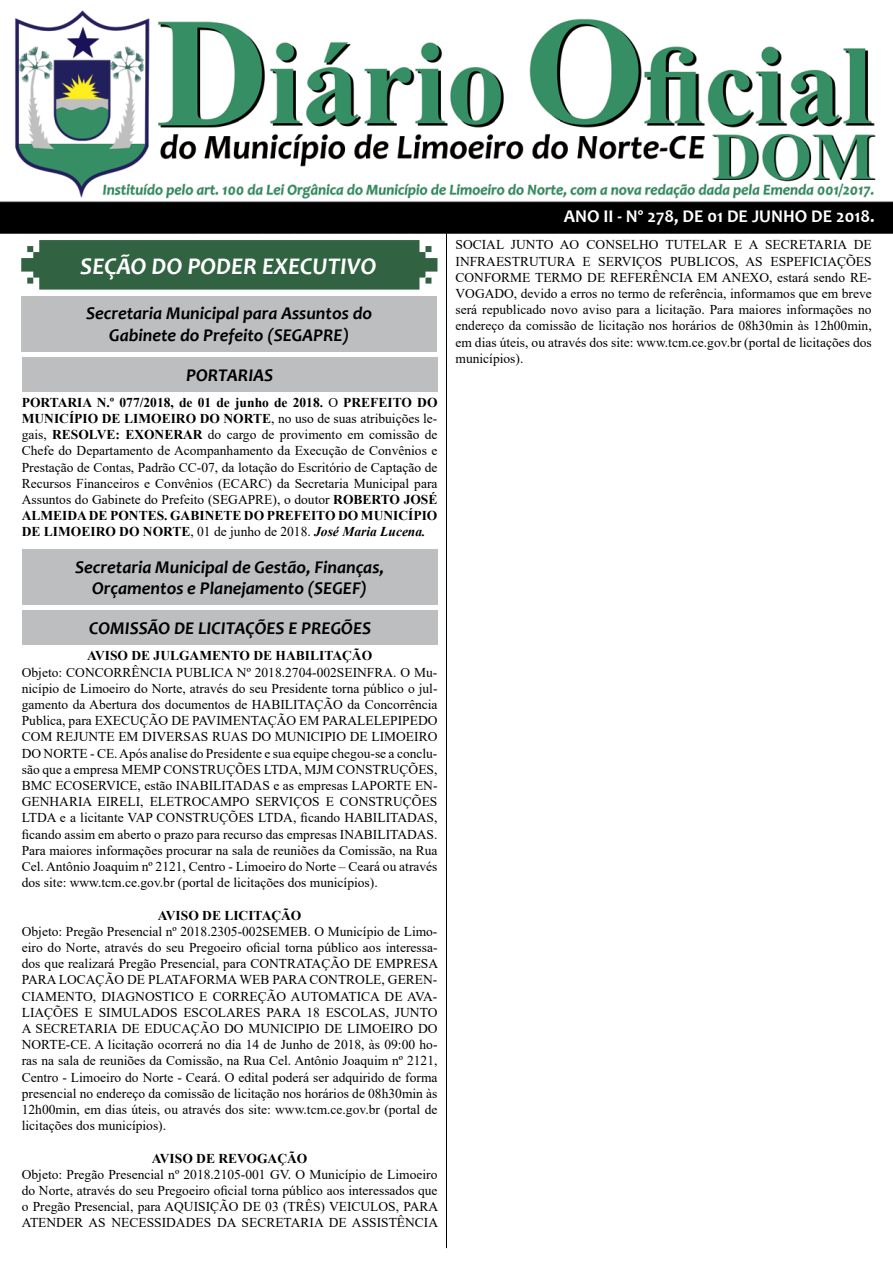
<style>
.page{position:relative;width:893px;height:1263px;background:#fff}
.page>*{position:absolute;margin:0;border:0;box-sizing:border-box;transform-origin:0 0}
.t1{font:italic 700 24px "Candara";color:#fff}
.t2{font:italic 700 18px/21.6px "Candara";color:#000;text-align:center}
.t3{font:700 18px "Candara";color:#fff}
.t4{font:13.5px/16.2px "Times New Roman";color:#000;text-align:justify}
.t5{font:700 13.5px "Times New Roman";color:#000}
.s1{font-weight:700}
.s2{font-weight:700;font-style:italic}
</style>
<div class="page">
<img style="left:0;top:10px;width:893px;height:224px">
<svg style="left:21px;top:240px;width:416px;height:50px;background:#3c6a4b"></svg>
<hr style="left:446px;top:233px;width:1px;height:1015px;background:#000">
<div style="left:21px;top:296px;width:416px;height:55px;background:#bcbec0"></div>
<div style="left:22px;top:357px;width:415px;height:35px;background:#bcbec0"></div>
<div style="left:22px;top:549px;width:415px;height:56px;background:#bcbec0"></div>
<div style="left:22px;top:611px;width:416px;height:34px;background:#bcbec0"></div>
<h1 class="t1" style="left:80px;top:251px;width:298px">SEÇÃO DO PODER EXECUTIVO</h1>
<h2 class="t2" style="left:86px;top:302px;width:288px">Secretaria Municipal para Assuntos do<br>Gabinete do Prefeito (SEGAPRE)</h2>
<h2 class="t2" style="left:186px;top:364px;width:89px">PORTARIAS</h2>
<p class="t4" style="left:22px;top:394px;width:417px"><span class="s1">PORTARIA N.º 077/2018, de 01 de junho de 2018.</span> O <span class="s1">PREFEITO DO MUNICÍPIO DE LIMOEIRO DO NORTE</span>, no uso de suas atribuições le&shy;gais, <span class="s1">RESOLVE: EXONERAR</span> do cargo de provimento em comissão de Chefe do Departamento de Acompanhamento da Execução de Convênios e Prestação de Contas, Padrão CC-07, da lotação do Escritório de Captação de Recursos Financeiros e Convênios (ECARC) da Secretaria Municipal para Assuntos do Gabinete do Prefeito (SEGAPRE), o doutor <span class="s1">ROBERTO JOSÉ ALMEIDA DE PONTES. GABINETE DO PREFEITO DO MUNICÍPIO DE LIMOEIRO DO NORTE</span>, 01 de junho de 2018. <span class="s2">José Maria Lucena.</span></p>
<h2 class="t2" style="left:75px;top:556px;width:310px">Secretaria Municipal de Gestão, Finanças,<br>Orçamentos e Planejamento (SEGEF)</h2>
<h2 class="t2" style="left:89px;top:617px;width:283px">COMISSÃO DE LICITAÇÕES E PREGÕES</h2>
<p class="t5" style="left:87px;top:646px;width:287px">AVISO DE JULGAMENTO DE HABILITAÇÃO</p>
<p class="t4" style="left:22px;top:663px;width:417px">Objeto: CONCORRÊNCIA PUBLICA Nº 2018.2704-002SEINFRA. O Mu&shy;nicípio de Limoeiro do Norte, através do seu Presidente torna público o jul&shy;gamento da Abertura dos documentos de HABILITAÇÃO da Concorrência Publica, para EXECUÇÃO DE PAVIMENTAÇÃO EM PARALELEPIPEDO COM REJUNTE EM DIVERSAS RUAS DO MUNICIPIO DE LIMOEIRO DO NORTE - CE. Após analise do Presidente e sua equipe chegou-se a conclu&shy;são que a empresa MEMP CONSTRUÇÕES LTDA, MJM CONSTRUÇÕES, BMC ECOSERVICE, estão INABILITADAS e as empresas LAPORTE EN-GENHARIA EIRELI, ELETROCAMPO SERVIÇOS E CONSTRUÇÕES LTDA e a licitante VAP CONSTRUÇÕES LTDA, ficando HABILITADAS, ficando assim em aberto o prazo para recurso das empresas INABILITADAS.<br>Para maiores informações procurar na sala de reuniões da Comissão, na Rua Cel. Antônio Joaquim nº 2121, Centro - Limoeiro do Norte – Ceará ou através dos site: www.tcm.ce.gov.br (portal de licitações dos municípios).</p>
<p class="t5" style="left:158px;top:905px;width:145px">AVISO DE LICITAÇÃO</p>
<p class="t4" style="left:22px;top:923px;width:418px">Objeto: Pregão Presencial nº 2018.2305-002SEMEB. O Município de Limo&shy;eiro do Norte, através do seu Pregoeiro oficial torna público aos interessa&shy;dos que realizará Pregão Presencial, para CONTRATAÇÃO DE EMPRESA PARA LOCAÇÃO DE PLATAFORMA WEB PARA CONTROLE, GEREN-CIAMENTO, DIAGNOSTICO E CORREÇÃO AUTOMATICA DE AVA-LIAÇÕES E SIMULADOS ESCOLARES PARA 18 ESCOLAS, JUNTO A SECRETARIA DE EDUCAÇÃO DO MUNICIPIO DE LIMOEIRO DO NORTE-CE. A licitação ocorrerá no dia 14 de Junho de 2018, às 09:00 ho&shy;ras na sala de reuniões da Comissão, na Rua Cel. Antônio Joaquim nº 2121, Centro - Limoeiro do Norte - Ceará. O edital poderá ser adquirido de forma presencial no endereço da comissão de licitação nos horários de 08h30min às 12h00min, em dias úteis, ou através dos site: www.tcm.ce.gov.br (portal de licitações dos municípios).</p>
<p class="t5" style="left:152px;top:1148px;width:157px">AVISO DE REVOGAÇÃO</p>
<p class="t4" style="left:22px;top:1166px;width:418px">Objeto: Pregão Presencial nº 2018.2105-001 GV. O Município de Limoeiro do Norte, através do seu Pregoeiro oficial torna público aos interessados que o Pregão Presencial, para AQUISIÇÃO DE 03 (TRÊS) VEICULOS, PARA ATENDER AS NECESSIDADES DA SECRETARIA DE ASSISTÊNCIA</p>
<h2 class="t3" style="left:564px;top:205px;width:312px">ANO II - Nº 278, DE 01 DE JUNHO DE 2018.</h2>
<p class="t4" style="left:455px;top:236px;width:418px">SOCIAL JUNTO AO CONSELHO TUTELAR E A SECRETARIA DE INFRAESTRUTURA E SERVIÇOS PUBLICOS, AS ESPEFICIAÇÕES CONFORME TERMO DE REFERÊNCIA EM ANEXO, estará sendo RE-VOGADO, devido a erros no termo de referência, informamos que em breve será republicado novo aviso para a licitação. Para maiores informações no endereço da comissão de licitação nos horários de 08h30min às 12h00min, em dias úteis, ou através dos site: www.tcm.ce.gov.br (portal de licitações dos municípios).</p>
</div>
